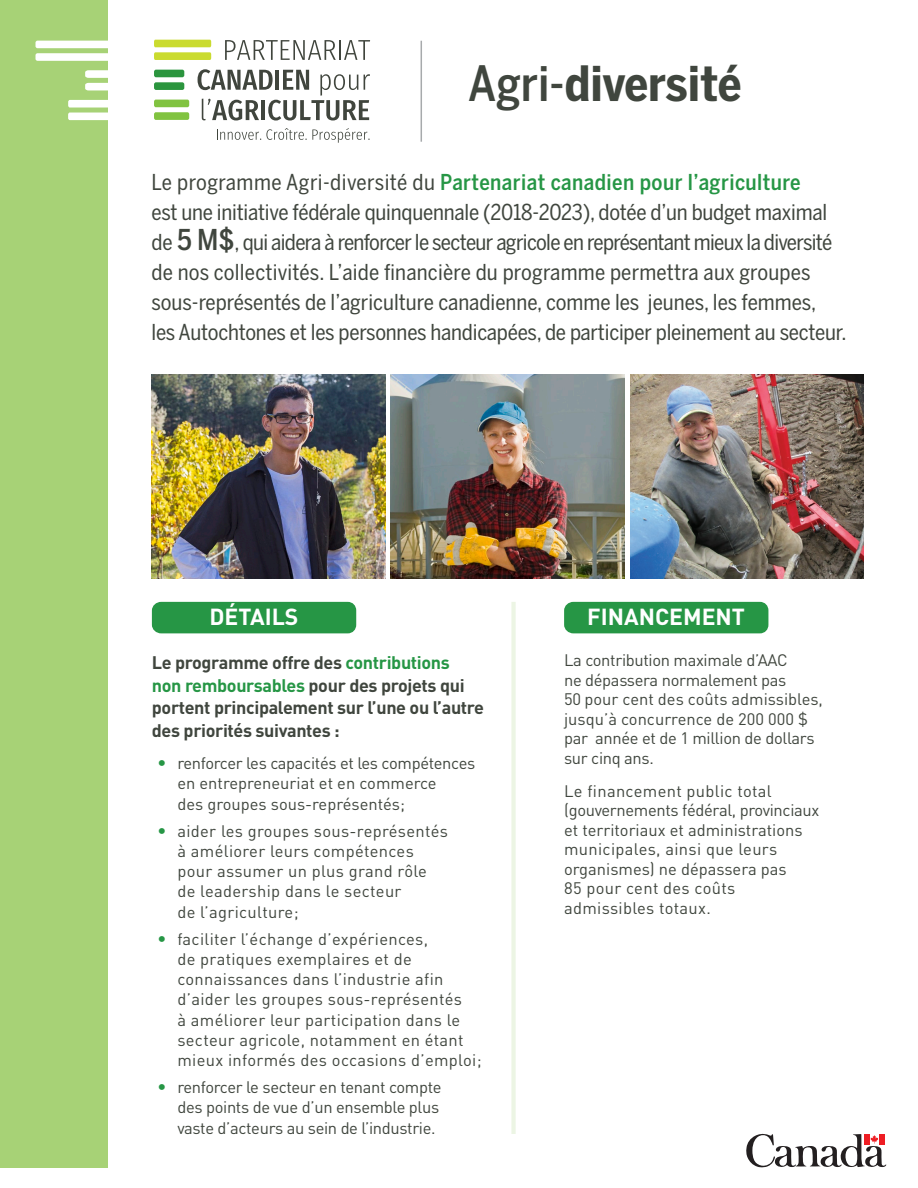
<style>
.page{position:relative;width:918px;height:1188px;background:#fff}
.page>*{position:absolute;margin:0;border:0;box-sizing:border-box;transform-origin:0 0}
.t1{font:700 48.3px "Benton Sans Condensed";color:#40463e}
.bullet_text{font:700 22.95px "DIN";color:#fff}
.First_paragraphe_BIG{font:21.75px/30px "Benton Sans Condensed";letter-spacing:-.01em;color:#40463e}
.bullet_text-2{font:700 18px/22.5px "DIN";letter-spacing:-.02em;color:#40463e}
.bullet_text-3{font:16.5px/20.2px "DIN";letter-spacing:.02em;color:#40463e}
.bullet_text-4{font:16.5px/19.5px "DIN";color:#40463e}
.bullet_text-5{font:16.5px/19.5px "DIN";letter-spacing:-.02em;color:#40463e}
.s1{font-weight:500}
.s2{font-weight:500;color:#269645}
.s3{font-weight:500;font-size:28.5px}
.s4{color:#269645}
.s5{font-size:18px;color:#269645}
</style>
<div class="page">
<div style="left:0;top:0;width:108px;height:1167px;background:#a7d276"></div>
<svg style="left:746px;top:1133px;width:140px;height:35px"></svg>
<div style="left:68px;top:113px;width:52px;height:7px;background:#fff;border-radius:2px"></div>
<div style="left:68px;top:100px;width:52px;height:8px;background:#fff;border-radius:2px"></div>
<div style="left:36px;top:53px;width:84px;height:8px;background:#fff;border-radius:2px"></div>
<div style="left:36px;top:41px;width:84px;height:7px;background:#fff;border-radius:2px"></div>
<svg style="left:85px;top:70px;width:23px;height:20px"></svg>
<div style="left:154px;top:112px;width:35px;height:8px;background:#81c340;border-radius:2px"></div>
<div style="left:154px;top:100px;width:35px;height:7px;background:#81c340;border-radius:2px"></div>
<div style="left:154px;top:82px;width:30px;height:8px;background:#2b953e;border-radius:2px"></div>
<div style="left:154px;top:70px;width:30px;height:7px;background:#2b953e;border-radius:2px"></div>
<svg style="left:225px;top:40px;width:111px;height:20px"></svg>
<hr style="left:339px;top:40px;width:2px;height:20px;background:#40453d">
<svg style="left:344px;top:40px;width:26px;height:20px"></svg>
<svg style="left:198px;top:69px;width:172px;height:52px"></svg>
<svg style="left:217px;top:128px;width:153px;height:15px"></svg>
<svg style="left:154px;top:40px;width:57px;height:20px"></svg>
<div style="left:152px;top:602px;width:204px;height:31px;background:#269645;border-radius:9px"></div>
<div style="left:511px;top:602px;width:5px;height:532px;background:#ecf5e4"></div>
<div style="left:564px;top:602px;width:204px;height:31px;background:#269645;border-radius:9px"></div>
<hr style="left:421px;top:41px;width:1px;height:101px;background:#a7aaac">
<img style="left:391px;top:375px;width:234px;height:203px">
<img style="left:152px;top:375px;width:234px;height:203px">
<img style="left:630px;top:375px;width:234px;height:203px">
<p class="t1" style="left:468px;top:53px;width:275px"><span class="s1">Agri-</span>diversité</p>
<p class="First_paragraphe_BIG" style="left:152px;top:167px;width:697px">Le programme Agri-diversité du <span class="s2">Partenariat canadien pour l’agriculture<br></span>est une initiative fédérale quinquennale (2018-2023), dotée d’un budget maximal de <span class="s3">5 M$</span>, qui aidera à renforcer le secteur agricole en représentant mieux la diversité de nos collectivités. L’aide financière du programme permettra aux groupes sous-représentés de l’agriculture canadienne, comme les jeunes, les femmes,<br>les Autochtones et les personnes handicapées, de participer pleinement au secteur.</p>
<p class="bullet_text" style="left:209px;top:602px;width:91px">DÉTAILS</p>
<p class="bullet_text-2" style="left:152px;top:651px;width:334px">Le programme offre des <span class="s4">contributions non remboursables</span> pour des projets qui portent principalement sur l’une ou l’autre des priorités suivantes :</p>
<p class="bullet_text-4" style="left:177px;top:753px;width:299px;line-height:20.2px;text-indent:-20px"><span class="s5">•</span> renforcer les capacités et les compétences en entrepreneuriat et en commerce<br>des groupes sous-représentés;</p>
<p class="bullet_text-3" style="left:177px;top:820px;width:272px;text-indent:-20px"><span class="s5">•</span> aider les groupes sous-représentés à améliorer leurs compétences pour assumer un plus grand rôle de leadership dans le secteur<br>de l’agriculture;</p>
<p class="bullet_text-3" style="left:177px;top:928px;width:306px;text-indent:-20px"><span class="s5">•</span> faciliter l’échange d’expériences,<br>de pratiques exemplaires et de connaissances dans l’industrie afin d’aider les groupes sous-représentés<br>à améliorer leur participation dans le secteur agricole, notamment en étant mieux informés des occasions d’emploi;</p>
<p class="bullet_text-5" style="left:177px;top:1077px;width:266px;line-height:20.2px;text-indent:-20px"><span class="s5">•</span> renforcer le secteur en tenant compte des points de vue d’un ensemble plus vaste d’acteurs au sein de l’industrie.</p>
<p class="bullet_text" style="left:587px;top:602px;width:159px">FINANCEMENT</p>
<p class="bullet_text-5" style="left:564px;top:650px;width:260px">La contribution maximale d’AAC<br>ne dépassera normalement pas<br>50 pour cent des coûts admissibles, jusqu’à concurrence de 200 000 $ par année et de 1 million de dollars sur cinq ans.</p>
<p class="bullet_text-4" style="left:564px;top:781px;width:257px">Le financement public total (gouvernements fédéral, provinciaux et territoriaux et administrations municipales, ainsi que leurs organismes) ne dépassera pas<br>85 pour cent des coûts admissibles totaux.</p>
</div>
